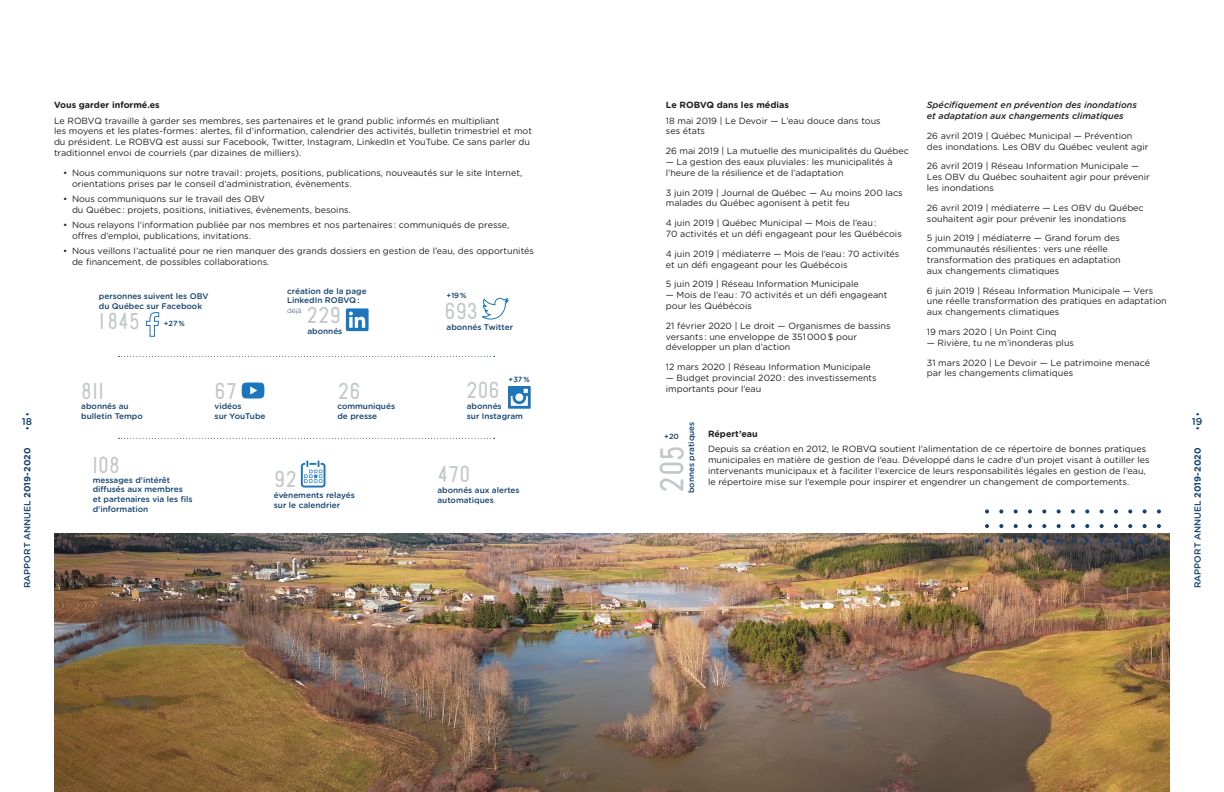
<style>
.page{position:relative;width:1224px;height:792px;background:#fff}
.page>*{position:absolute;margin:0;border:0;box-sizing:border-box;transform-origin:0 0}
.t1{font:29px "Tomato Round Condensed";color:#c2c7c9}
.t2{font:20px "Tomato Round Condensed";color:#c2c7c9}
.t3{font:500 10px "Gotham Rounded";color:#134270}
.t4{font:9px/10.8px "Gotham Rounded";color:#231f20}
.t5{font:italic 500 9px/10.8px "Gotham Rounded";color:#231f20}
.t6{font:700 9px "Gotham Rounded";color:#231f20}
.t7{font:500 9px "Gotham Rounded";color:#134270}
.t8{font:500 8.2px/9.8px "Gotham Rounded";color:#134270}
.t9{font:500 7.5px "Gotham Rounded";letter-spacing:-.005em;color:#134270}
.t10{font:300 7px "Gotham Rounded";color:#134270}
.s1{font-weight:700}
</style>
<div class="page">
<svg style="left:242px;top:382px;width:22px;height:17px"></svg>
<svg style="left:508px;top:386px;width:23px;height:23px"></svg>
<svg style="left:301px;top:460px;width:24px;height:28px"></svg>
<img style="left:54px;top:534px;width:1116px;height:258px">
<svg style="left:999px;top:539px;width:4px;height:4px"></svg>
<svg style="left:999px;top:524px;width:4px;height:4px"></svg>
<svg style="left:999px;top:509px;width:4px;height:5px"></svg>
<svg style="left:1028px;top:539px;width:4px;height:4px"></svg>
<svg style="left:1028px;top:524px;width:4px;height:4px"></svg>
<svg style="left:1028px;top:509px;width:4px;height:5px"></svg>
<svg style="left:985px;top:539px;width:4px;height:4px"></svg>
<svg style="left:985px;top:524px;width:4px;height:4px"></svg>
<svg style="left:985px;top:509px;width:4px;height:5px"></svg>
<svg style="left:1014px;top:539px;width:4px;height:4px"></svg>
<svg style="left:1014px;top:524px;width:4px;height:4px"></svg>
<svg style="left:1014px;top:509px;width:4px;height:5px"></svg>
<svg style="left:1057px;top:539px;width:4px;height:4px"></svg>
<svg style="left:1057px;top:524px;width:4px;height:4px"></svg>
<svg style="left:1057px;top:509px;width:4px;height:5px"></svg>
<svg style="left:1042px;top:539px;width:4px;height:4px"></svg>
<svg style="left:1042px;top:524px;width:4px;height:4px"></svg>
<svg style="left:1042px;top:509px;width:4px;height:5px"></svg>
<svg style="left:1071px;top:539px;width:4px;height:4px"></svg>
<svg style="left:1071px;top:524px;width:4px;height:4px"></svg>
<svg style="left:1071px;top:509px;width:4px;height:5px"></svg>
<svg style="left:1085px;top:539px;width:4px;height:4px"></svg>
<svg style="left:1085px;top:524px;width:4px;height:4px"></svg>
<svg style="left:1085px;top:509px;width:4px;height:5px"></svg>
<svg style="left:1100px;top:539px;width:4px;height:4px"></svg>
<svg style="left:1100px;top:524px;width:4px;height:4px"></svg>
<svg style="left:1100px;top:509px;width:4px;height:5px"></svg>
<svg style="left:1114px;top:539px;width:4px;height:4px"></svg>
<svg style="left:1114px;top:524px;width:4px;height:4px"></svg>
<svg style="left:1114px;top:509px;width:4px;height:5px"></svg>
<svg style="left:1128px;top:539px;width:4px;height:4px"></svg>
<svg style="left:1128px;top:524px;width:4px;height:4px"></svg>
<svg style="left:1128px;top:509px;width:4px;height:5px"></svg>
<svg style="left:1143px;top:539px;width:4px;height:4px"></svg>
<svg style="left:1143px;top:524px;width:4px;height:4px"></svg>
<svg style="left:1143px;top:509px;width:4px;height:5px"></svg>
<svg style="left:1157px;top:539px;width:4px;height:4px"></svg>
<svg style="left:1157px;top:524px;width:4px;height:4px"></svg>
<svg style="left:1157px;top:509px;width:4px;height:5px"></svg>
<svg style="left:482px;top:297px;width:28px;height:23px"></svg>
<svg style="left:145px;top:312px;width:15px;height:25px"></svg>
<svg style="left:346px;top:308px;width:23px;height:23px"></svg>
<svg style="left:118px;top:356px;width:377px;height:1px"></svg>
<svg style="left:118px;top:438px;width:377px;height:1px"></svg>
<p class="t6" style="left:54px;top:98px;width:107px">Vous garder informé.es</p>
<p class="t4" style="left:54px;top:115px;width:480px">Le ROBVQ travaille à garder ses membres, ses partenaires et le grand public informés en multipliant<br>les moyens et les plates-formes : alertes, fil d’information, calendrier des activités, bulletin trimestriel et mot du président. Le ROBVQ est aussi sur Facebook, Twitter, Instagram, LinkedIn et YouTube. Ce sans parler du traditionnel envoi de courriels (par dizaines de milliers).</p>
<p class="t4" style="left:72px;top:167px;width:452px;text-indent:-9px">• Nous communiquons sur notre travail : projets, positions, publications, nouveautés sur le site Internet, orientations prises par le conseil d’administration, évènements.</p>
<p class="t4" style="left:72px;top:193px;width:280px;text-indent:-9px">• Nous communiquons sur le travail des OBV<br>du Québec : projets, positions, initiatives, évènements, besoins.</p>
<p class="t4" style="left:72px;top:219px;width:439px;text-indent:-9px">• Nous relayons l’information publiée par nos membres et nos partenaires : communiqués de presse, offres d’emploi, publications, invitations.</p>
<p class="t4" style="left:72px;top:245px;width:463px;text-indent:-9px">• Nous veillons l’actualité pour ne rien manquer des grands dossiers en gestion de l’eau, des opportunités de financement, de possibles collaborations.</p>
<p class="t6" style="left:666px;top:98px;width:125px">Le ROBVQ dans les médias</p>
<p class="t4" style="left:666px;top:115px;width:216px">18 mai 2019 | Le Devoir — L’eau douce dans tous ses états</p>
<p class="t4" style="left:666px;top:145px;width:245px">26 mai 2019 | La mutuelle des municipalités du Québec</p>
<p class="t4" style="left:666px;top:156px;width:228px">— La gestion des eaux pluviales : les municipalités à l’heure de la résilience et de l’adaptation</p>
<p class="t4" style="left:666px;top:187px;width:238px">3 juin 2019 | Journal de Québec — Au moins 200 lacs malades du Québec agonisent à petit feu</p>
<p class="t4" style="left:666px;top:217px;width:237px">4 juin 2019 | Québec Municipal — Mois de l’eau :<br>70 activités et un défi engageant pour les Québécois</p>
<p class="t4" style="left:666px;top:248px;width:235px">4 juin 2019 | médiaterre — Mois de l’eau : 70 activités et un défi engageant pour les Québécois</p>
<p class="t4" style="left:666px;top:278px;width:194px">5 juin 2019 | Réseau Information Municipale</p>
<p class="t4" style="left:666px;top:289px;width:223px">— Mois de l’eau : 70 activités et un défi engageant pour les Québécois</p>
<p class="t4" style="left:666px;top:320px;width:226px">21 février 2020 | Le droit — Organismes de bassins versants : une enveloppe de 351 000 $ pour développer un plan d’action</p>
<p class="t4" style="left:666px;top:361px;width:206px">12 mars 2020 | Réseau Information Municipale</p>
<p class="t4" style="left:666px;top:372px;width:212px">— Budget provincial 2020 : des investissements importants pour l’eau</p>
<p class="t5" style="left:927px;top:99px;width:211px">Spécifiquement en prévention des inondations et adaptation aux changements climatiques</p>
<p class="t4" style="left:927px;top:130px;width:223px">26 avril 2019 | Québec Municipal — Prévention des inondations. Les OBV du Québec veulent agir</p>
<p class="t4" style="left:927px;top:160px;width:224px">26 avril 2019 | Réseau Information Municipale —<br>Les OBV du Québec souhaitent agir pour prévenir les inondations</p>
<p class="t4" style="left:927px;top:202px;width:218px">26 avril 2019 | médiaterre — Les OBV du Québec souhaitent agir pour prévenir les inondations</p>
<p class="t4" style="left:927px;top:232px;width:195px">5 juin 2019 | médiaterre — Grand forum des communautés résilientes : vers une réelle transformation des pratiques en adaptation aux changements climatiques</p>
<p class="t4" style="left:927px;top:285px;width:241px">6 juin 2019 | Réseau Information Municipale — Vers une réelle transformation des pratiques en adaptation aux changements climatiques</p>
<p class="t4" style="left:927px;top:326px;width:131px">19 mars 2020 | Un Point Cinq</p>
<p class="t4" style="left:927px;top:337px;width:149px">— Rivière, tu ne m’inonderas plus</p>
<p class="t4" style="left:927px;top:357px;width:225px">31 mars 2020 | Le Devoir — Le patrimoine menacé par les changements climatiques</p>
<p class="t8" style="left:287px;top:285px;width:81px">création de la page<br>LinkedIn ROBVQ :</p>
<p class="t8" style="left:308px;top:326px;width:36px">abonnés</p>
<p class="t8" style="left:99px;top:291px;width:111px">personnes suivent les OBV du Québec sur Facebook</p>
<p class="t9" style="left:447px;top:290px;width:21px">+19 %</p>
<h2 class="t2" style="left:445px;top:302px;width:35px">693</h2>
<p class="t8" style="left:447px;top:322px;width:68px">abonnés Twitter</p>
<h2 class="t2" style="left:306px;top:306px;width:36px">229</h2>
<p class="t10" style="left:287px;top:306px;width:16px">déjà</p>
<h2 class="t2" style="left:99px;top:312px;width:42px">1845</h2>
<p class="t9" style="left:164px;top:318px;width:23px">+27 %</p>
<p class="t9" style="left:509px;top:374px;width:23px">+37 %</p>
<h2 class="t2" style="left:466px;top:381px;width:35px">206</h2>
<p class="t8" style="left:467px;top:401px;width:58px">abonnés<br>sur Instagram</p>
<h2 class="t2" style="left:81px;top:381px;width:24px">811</h2>
<h2 class="t2" style="left:215px;top:381px;width:24px">67</h2>
<p class="t8" style="left:215px;top:401px;width:52px">vidéos<br>sur YouTube</p>
<h2 class="t2" style="left:338px;top:382px;width:24px">26</h2>
<p class="t8" style="left:81px;top:401px;width:63px">abonnés au bulletin Tempo</p>
<p class="t8" style="left:337px;top:401px;width:59px">communiqués de presse</p>
<p class="t3" style="left:22px;top:414px;width:12px">18</p>
<p class="t3" style="left:1192px;top:414px;width:12px">19</p>
<h1 class="t1" style="left:659px;top:493px;width:50px;rotate:-90deg">205</h1>
<p class="t8" style="left:686px;top:493px;width:73px;rotate:-90deg">bonnes pratiques</p>
<p class="t6" style="left:708px;top:427px;width:51px">Répert’eau</p>
<p class="t4" style="left:708px;top:443px;width:443px">Depuis sa création en 2012, le ROBVQ soutient l’alimentation de ce répertoire de bonnes pratiques municipales en matière de gestion de l’eau. Développé dans le cadre d’un projet visant à outiller les intervenants municipaux et à faciliter l’exercice de leurs responsabilités légales en gestion de l’eau, le répertoire mise sur l’exemple pour inspirer et engendrer un changement de comportements.</p>
<p class="t9" style="left:664px;top:431px;width:16px">+20</p>
<p class="t7" style="left:21px;top:588px;width:142px;rotate:-90deg">RAPPORT ANNUEL <span class="s1">2019-2020</span></p>
<p class="t7" style="left:1191px;top:588px;width:142px;rotate:-90deg">RAPPORT ANNUEL <span class="s1">2019-2020</span></p>
<h2 class="t2" style="left:92px;top:455px;width:29px">108</h2>
<h2 class="t2" style="left:437px;top:465px;width:34px">470</h2>
<h2 class="t2" style="left:274px;top:469px;width:24px">92</h2>
<p class="t8" style="left:93px;top:475px;width:101px">messages d’intérêt diffusés aux membres et partenaires via les fils d’information</p>
<p class="t8" style="left:437px;top:485px;width:84px">abonnés aux alertes automatiques</p>
<p class="t8" style="left:274px;top:490px;width:83px">évènements relayés sur le calendrier</p>
</div>
